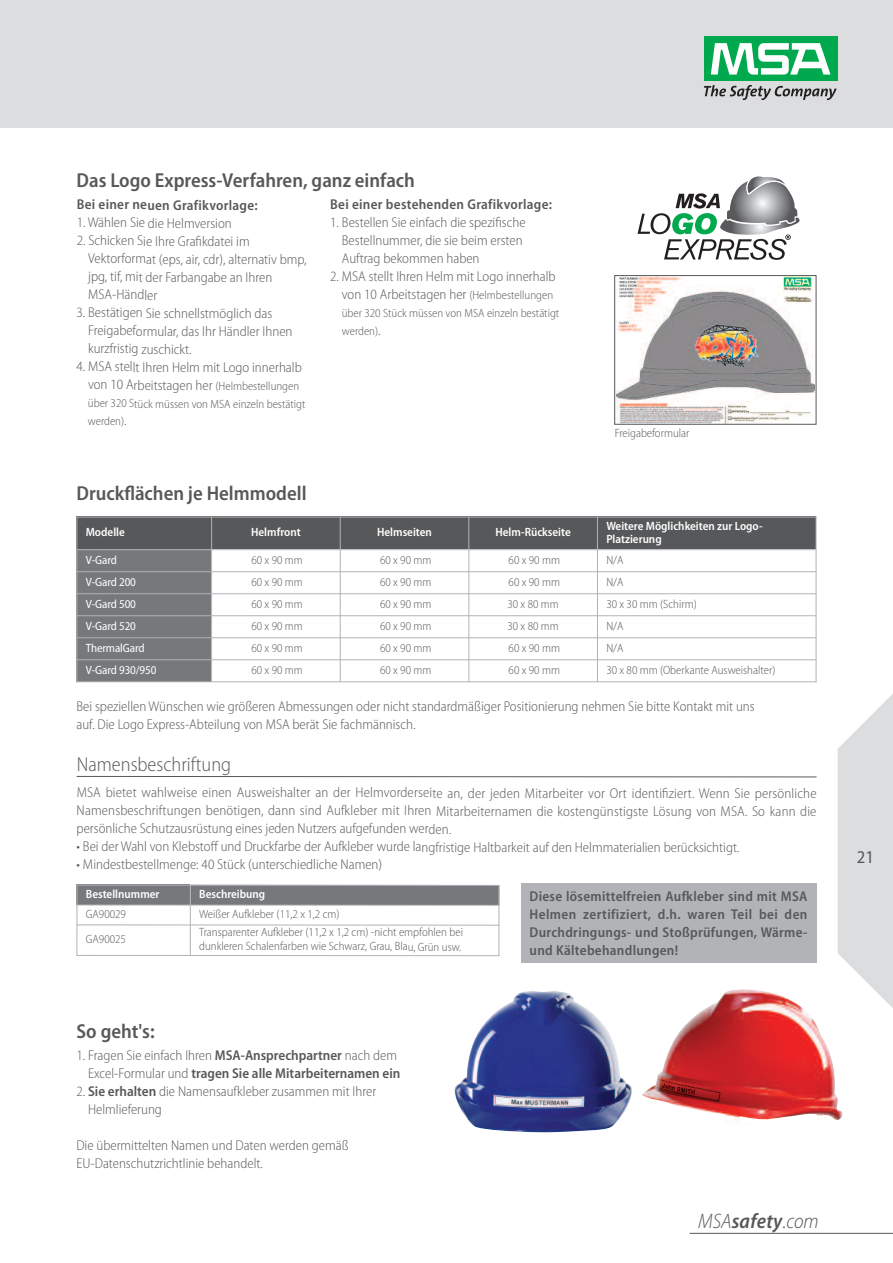
<style>
.page{position:relative;width:893px;height:1263px;background:#fff}
.page>*{position:absolute;margin:0;border:0;box-sizing:border-box;transform-origin:0 0}
.t1{font:italic 300 semi-condensed 21px "Myriad Pro";color:#57585a}
.t2{font:600 semi-condensed 20.25px "Myriad Pro";color:#57585a}
.t3{font:300 semi-condensed 20.25px "Myriad Pro";color:#57585a}
.t4{font:semi-condensed 18px "Myriad Pro";color:#57585a}
.t5{font:300 semi-condensed 14.25px/18px "Myriad Pro";color:#57585a}
.t6{font:600 semi-condensed 14.25px/18px "Myriad Pro";letter-spacing:.02em;color:#57585a;text-align:justify}
.t7{font:600 semi-condensed 14.25px/18.1px "Myriad Pro";color:#57585a;text-align:right}
.t8{font:300 semi-condensed 12px/17.9px "Myriad Pro";color:#57585a}
.t9{font:300 semi-condensed 12px "Myriad Pro";letter-spacing:.1em;color:#57585a}
.t10{font:600 semi-condensed 12px/13.5px "Myriad Pro";color:#fff}
.t11{font:semi-condensed 12px "Myriad Pro";letter-spacing:-.01em;color:#fff}
.s1{font-size:12px}
.s2{font-size:14.25px}
.s3{font-weight:300}
.s4{font-weight:600}
</style>
<div class="page">
<div style="left:0;top:0;width:893px;height:128px;background:#dcdddf"></div>
<div style="left:521px;top:883px;width:295px;height:80px;background:#b2b3b7"></div>
<svg style="left:838px;top:694px;width:55px;height:314px"></svg>
<div style="left:704px;top:37px;width:133px;height:44px;background:#00a94e"></div>
<svg style="left:711px;top:43px;width:119px;height:32px"></svg>
<svg style="left:704px;top:85px;width:133px;height:15px"></svg>
<img style="left:617px;top:277px;width:197px;height:146px">
<div style="left:614px;top:275px;width:202px;height:150px;border:1px solid #57585a"></div>
<svg style="left:638px;top:176px;width:162px;height:84px"></svg>
<hr style="left:690px;top:1233px;width:203px;height:1px;background:#57585a">
<img style="left:455px;top:991px;width:177px;height:141px">
<img style="left:642px;top:989px;width:200px;height:134px">
<div style="left:77px;top:517px;width:135px;height:33px;background:#57585a"></div>
<div style="left:212px;top:517px;width:128px;height:33px;background:#57585a"></div>
<div style="left:340px;top:517px;width:129px;height:33px;background:#57585a"></div>
<div style="left:469px;top:517px;width:128px;height:33px;background:#57585a"></div>
<div style="left:597px;top:517px;width:219px;height:33px;background:#57585a"></div>
<div style="left:77px;top:550px;width:135px;height:22px;background:#76787b"></div>
<div style="left:77px;top:572px;width:135px;height:22px;background:#76787b"></div>
<div style="left:77px;top:594px;width:135px;height:22px;background:#76787b"></div>
<div style="left:77px;top:616px;width:135px;height:22px;background:#76787b"></div>
<div style="left:77px;top:638px;width:135px;height:22px;background:#76787b"></div>
<div style="left:77px;top:660px;width:135px;height:22px;background:#76787b"></div>
<hr style="left:77px;top:517px;width:1px;height:165px;background:#b2b3b7">
<hr style="left:211px;top:517px;width:1px;height:165px;background:#b2b3b7">
<hr style="left:340px;top:517px;width:1px;height:165px;background:#b2b3b7">
<hr style="left:468px;top:517px;width:1px;height:165px;background:#b2b3b7">
<hr style="left:597px;top:517px;width:1px;height:165px;background:#b2b3b7">
<hr style="left:816px;top:517px;width:1px;height:165px;background:#b2b3b7">
<hr style="left:77px;top:517px;width:739px;height:1px;background:#b2b3b7">
<hr style="left:77px;top:549px;width:739px;height:1px;background:#b2b3b7">
<hr style="left:77px;top:571px;width:739px;height:1px;background:#b2b3b7">
<hr style="left:77px;top:593px;width:739px;height:1px;background:#b2b3b7">
<hr style="left:77px;top:615px;width:739px;height:1px;background:#b2b3b7">
<hr style="left:77px;top:637px;width:739px;height:1px;background:#b2b3b7">
<hr style="left:77px;top:659px;width:739px;height:1px;background:#b2b3b7">
<hr style="left:77px;top:681px;width:739px;height:1px;background:#b2b3b7">
<svg style="left:76px;top:776px;width:741px;height:2px"></svg>
<div style="left:77px;top:885px;width:113px;height:20px;background:#76787b"></div>
<div style="left:190px;top:885px;width:309px;height:20px;background:#76787b"></div>
<hr style="left:77px;top:885px;width:1px;height:71px;background:#b2b3b7">
<hr style="left:190px;top:885px;width:1px;height:71px;background:#b2b3b7">
<hr style="left:499px;top:885px;width:1px;height:71px;background:#b2b3b7">
<hr style="left:77px;top:885px;width:422px;height:1px;background:#b2b3b7">
<hr style="left:77px;top:905px;width:422px;height:1px;background:#b2b3b7">
<hr style="left:77px;top:924px;width:422px;height:1px;background:#b2b3b7">
<hr style="left:77px;top:955px;width:422px;height:1px;background:#b2b3b7">
<h2 class="t2" style="left:77px;top:169px;width:340px">Das Logo Express-Verfahren, ganz einfach</h2>
<p class="t6" style="left:77px;top:196px;width:183px">Bei einer neuen Grafikvorlage:</p>
<p class="t5" style="left:77px;top:214px;width:157px">1. Wählen Sie die Helmversion</p>
<p class="t5" style="left:88px;top:232px;width:220px;text-indent:-12px">2. Schicken Sie Ihre Grafikdatei im Vektorformat (eps, air, cdr), alternativ bmp, jpg, tif, mit der Farbangabe an Ihren MSA-Händler</p>
<p class="t5" style="left:88px;top:304px;width:206px;text-indent:-12px">3. Bestätigen Sie schnellstmöglich das<br>Freigabeformular, das Ihr Händler Ihnen kurzfristig zuschickt.</p>
<p class="t5" style="left:76px;top:358px;width:227px;text-align:right">4. MSA stellt Ihren Helm mit Logo innerhalb von 10 Arbeitstagen her <span class="s1">(Helmbestellungen</span></p>
<p class="t8" style="left:88px;top:395px;width:219px">über 320 Stück müssen von MSA einzeln bestätigt werden)<span class="s2">.</span></p>
<h2 class="t2" style="left:77px;top:482px;width:232px">Druckflächen je Helmmodell</h2>
<p class="t6" style="left:330px;top:195px;width:223px">Bei einer bestehenden Grafikvorlage:</p>
<p class="t5" style="left:342px;top:214px;width:185px;text-indent:-12px">1. Bestellen Sie einfach die spezifische<br>Bestellnummer, die sie beim ersten<br>Auftrag bekommen haben</p>
<p class="t5" style="left:330px;top:268px;width:227px;text-align:right">2. MSA stellt Ihren Helm mit Logo innerhalb von 10 Arbeitstagen her <span class="s1">(Helmbestellungen</span></p>
<p class="t8" style="left:342px;top:304px;width:219px">über 320 Stück müssen von MSA einzeln bestätigt werden)<span class="s2">.</span></p>
<p class="t8" style="left:615px;top:424px;width:76px">Freigabeformular</p>
<p class="t10" style="left:86px;top:526px;width:41px">Modelle</p>
<p class="t10" style="left:251px;top:526px;width:51px">Helmfront</p>
<p class="t10" style="left:377px;top:526px;width:56px">Helmseiten</p>
<p class="t10" style="left:495px;top:526px;width:77px">Helm-Rückseite</p>
<p class="t10" style="left:606px;top:519px;width:158px">Weitere Möglichkeiten zur Logo-<br>Platzierung</p>
<p class="t11" style="left:86px;top:553px;width:33px">V-Gard</p>
<p class="t9" style="left:251px;top:553px;width:53px">60x90mm</p>
<p class="t9" style="left:380px;top:553px;width:53px">60x90mm</p>
<p class="t9" style="left:509px;top:553px;width:53px">60x90mm</p>
<p class="t8" style="left:606px;top:551px;width:19px">N/A</p>
<p class="t11" style="left:86px;top:575px;width:52px">V-Gard 200</p>
<p class="t9" style="left:251px;top:575px;width:53px">60x90mm</p>
<p class="t9" style="left:380px;top:575px;width:53px">60x90mm</p>
<p class="t9" style="left:509px;top:575px;width:53px">60x90mm</p>
<p class="t8" style="left:606px;top:573px;width:19px">N/A</p>
<p class="t11" style="left:86px;top:597px;width:52px">V-Gard 500</p>
<p class="t9" style="left:251px;top:597px;width:53px">60x90mm</p>
<p class="t9" style="left:380px;top:597px;width:53px">60x90mm</p>
<p class="t9" style="left:507px;top:597px;width:53px">30x80mm</p>
<p class="t8" style="left:606px;top:595px;width:92px">30 x 30 mm (Schirm)</p>
<p class="t11" style="left:86px;top:619px;width:52px">V-Gard 520</p>
<p class="t9" style="left:251px;top:619px;width:53px">60x90mm</p>
<p class="t9" style="left:380px;top:619px;width:53px">60x90mm</p>
<p class="t9" style="left:507px;top:619px;width:53px">30x80mm</p>
<p class="t8" style="left:606px;top:617px;width:19px">N/A</p>
<p class="t11" style="left:86px;top:641px;width:60px">ThermalGard</p>
<p class="t9" style="left:251px;top:641px;width:53px">60x90mm</p>
<p class="t9" style="left:380px;top:641px;width:53px">60x90mm</p>
<p class="t9" style="left:509px;top:641px;width:53px">60x90mm</p>
<p class="t8" style="left:606px;top:639px;width:19px">N/A</p>
<p class="t11" style="left:86px;top:663px;width:72px">V-Gard 930/950</p>
<p class="t9" style="left:251px;top:663px;width:53px">60x90mm</p>
<p class="t9" style="left:380px;top:663px;width:53px">60x90mm</p>
<p class="t9" style="left:509px;top:663px;width:53px">60x90mm</p>
<p class="t8" style="left:606px;top:661px;width:171px">30 x 80 mm (Oberkante Ausweishalter)</p>
<p class="t5" style="left:77px;top:697px;width:680px">Bei speziellen Wünschen wie größeren Abmessungen oder nicht standardmäßiger Positionierung nehmen Sie bitte Kontakt mit uns auf. Die Logo Express-Abteilung von MSA berät Sie fachmännisch.</p>
<h2 class="t3" style="left:77px;top:753px;width:156px">Namensbeschriftung</h2>
<p class="t5" style="left:77px;top:784px;width:741px;text-align:justify">MSA bietet wahlweise einen Ausweishalter an der Helmvorderseite an, der jeden Mitarbeiter vor Ort identifiziert. Wenn Sie persönliche Namensbeschriftungen benötigen, dann sind Aufkleber mit Ihren Mitarbeiternamen die kostengünstigste Lösung von MSA. So kann die persönliche Schutzausrüstung eines jeden Nutzers aufgefunden werden.</p>
<p class="t5" style="left:77px;top:838px;width:664px">• Bei der Wahl von Klebstoff und Druckfarbe der Aufkleber wurde langfristige Haltbarkeit auf den Helmmaterialien berücksichtigt.</p>
<p class="t5" style="left:77px;top:856px;width:307px">• Mindestbestellmenge: 40 Stück (unterschiedliche Namen)</p>
<p class="t10" style="left:86px;top:887px;width:75px">Bestellnummer</p>
<p class="t10" style="left:199px;top:887px;width:68px">Beschreibung</p>
<p class="t8" style="left:86px;top:905px;width:42px">GA90029</p>
<p class="t8" style="left:199px;top:905px;width:142px">Weißer Aufkleber (11,2 x 1,2 cm)</p>
<p class="t8" style="left:86px;top:930px;width:42px">GA90025</p>
<p class="t8" style="left:199px;top:925px;width:265px;line-height:14.2px">Transparenter Aufkleber (11,2 x 1,2 cm) -nicht empfohlen bei dunkleren Schalenfarben wie Schwarz, Grau, Blau, Grün usw.</p>
<h2 class="t2" style="left:76px;top:1020px;width:80px">So geht's:</h2>
<p class="t7" style="left:76px;top:1046px;width:325px"><span class="s3">1. Fragen Sie einfach Ihren</span> MSA-Ansprechpartner <span class="s3">nach dem<br>Excel-Formular und</span> tragen Sie alle Mitarbeiternamen ein</p>
<p class="t5" style="left:88px;top:1083px;width:290px;text-indent:-12px">2. <span class="s4">Sie erhalten</span> die Namensaufkleber zusammen mit Ihrer<br>Helmlieferung</p>
<p class="t5" style="left:76px;top:1137px;width:274px">Die übermittelten Namen und Daten werden gemäß<br>EU-Datenschutzrichtlinie behandelt.</p>
<p class="t6" style="left:530px;top:887px;width:279px">Diese lösemittelfreien Aufkleber sind mit MSA Helmen zertifiziert, d.h. waren Teil bei den Durchdringungs- und Stoßprüfungen, Wärme&shy;und Kältebehandlungen!</p>
<h1 class="t1" style="left:698px;top:1209px;width:122px">MSA<span class="s4">safety</span>.com</h1>
<p class="t4" style="left:857px;top:847px;width:19px">21</p>
</div>
